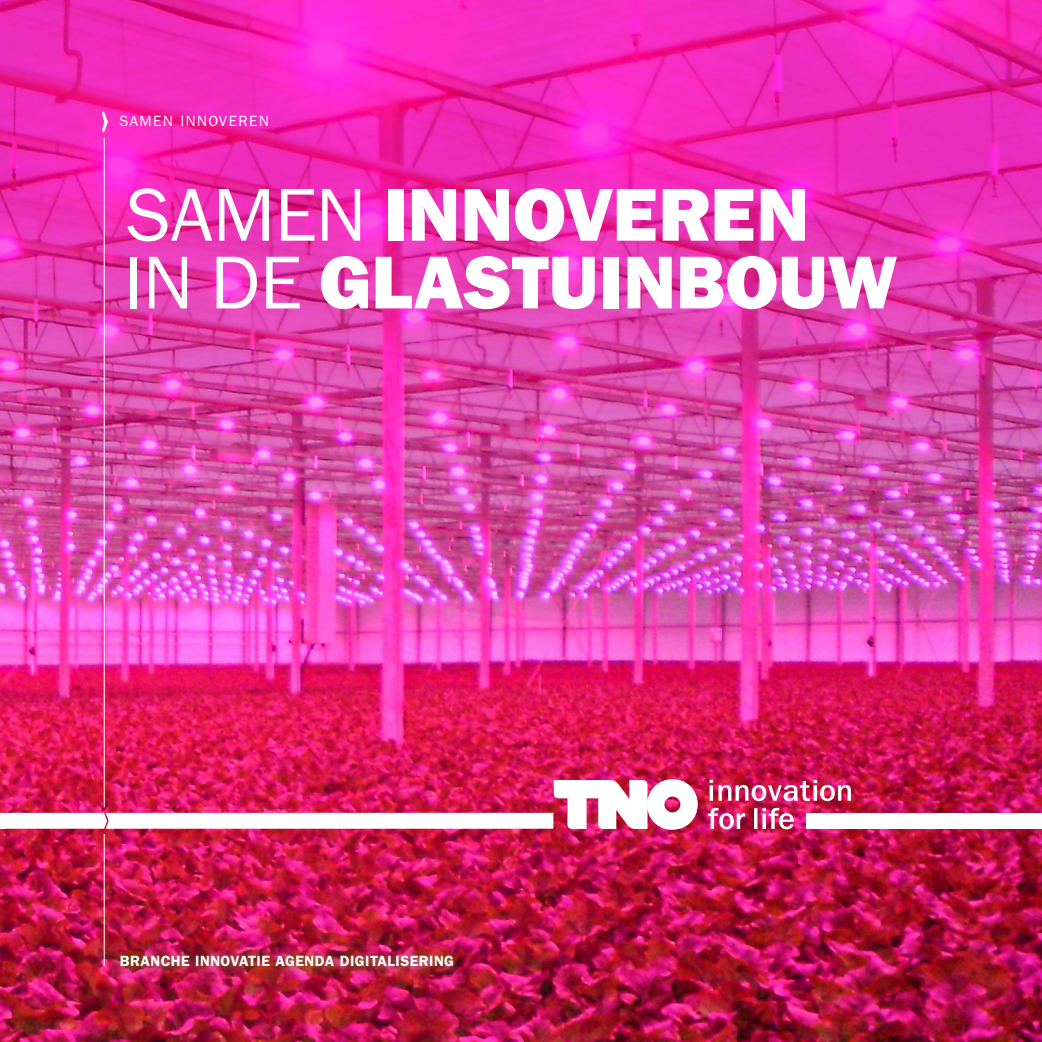
<style>
.page{position:relative;width:1042px;height:1042px;background:#fff}
.page>*{position:absolute;margin:0;border:0;box-sizing:border-box;transform-origin:0 0}
.t1{font:75.25px/67.7px "ITC Franklin Gothic Std Hvy";color:#fff}
.t2{font:600 14.88px "ITC Franklin Gothic Std";letter-spacing:.03em;color:#fff}
.t3{font:14.88px "ITC Franklin Gothic Std";letter-spacing:.1em;color:#fff}
.s1{font-family:"ITC Franklin Gothic Std"}
</style>
<div class="page">
<img style="left:0;top:693px;width:1042px;height:349px">
<img style="left:0;top:0;width:1042px;height:693px">
<img style="left:708px;top:808px;width:86px;height:21px">
<img style="left:709px;top:780px;width:142px;height:21px">
<img style="left:0;top:779px;width:698px;height:51px">
<div style="left:807px;top:813px;width:235px;height:16px;background:#fff"></div>
<div style="left:0;top:813px;width:6px;height:16px;background:#fff"></div>
<svg style="left:101px;top:111px;width:7px;height:22px"></svg>
<hr style="left:104px;top:138px;width:1px;height:669px;background:#fff">
<img style="left:110px;top:945px;width:354px;height:32px">
<hr style="left:104px;top:834px;width:1px;height:132px;background:#fff">
<p class="t3" style="left:119px;top:112px;width:151px">SAMEN INNOVEREN</p>
<h1 class="t1" style="left:124px;top:181px;width:774px"><span class="s1">SAMEN</span> INNOVEREN<br><span class="s1">IN DE</span> GLASTUINBOUW</h1>
<p class="t2" style="left:120px;top:952px;width:336px">BRANCHE INNOVATIE AGENDA DIGITALISERING</p>
</div>
